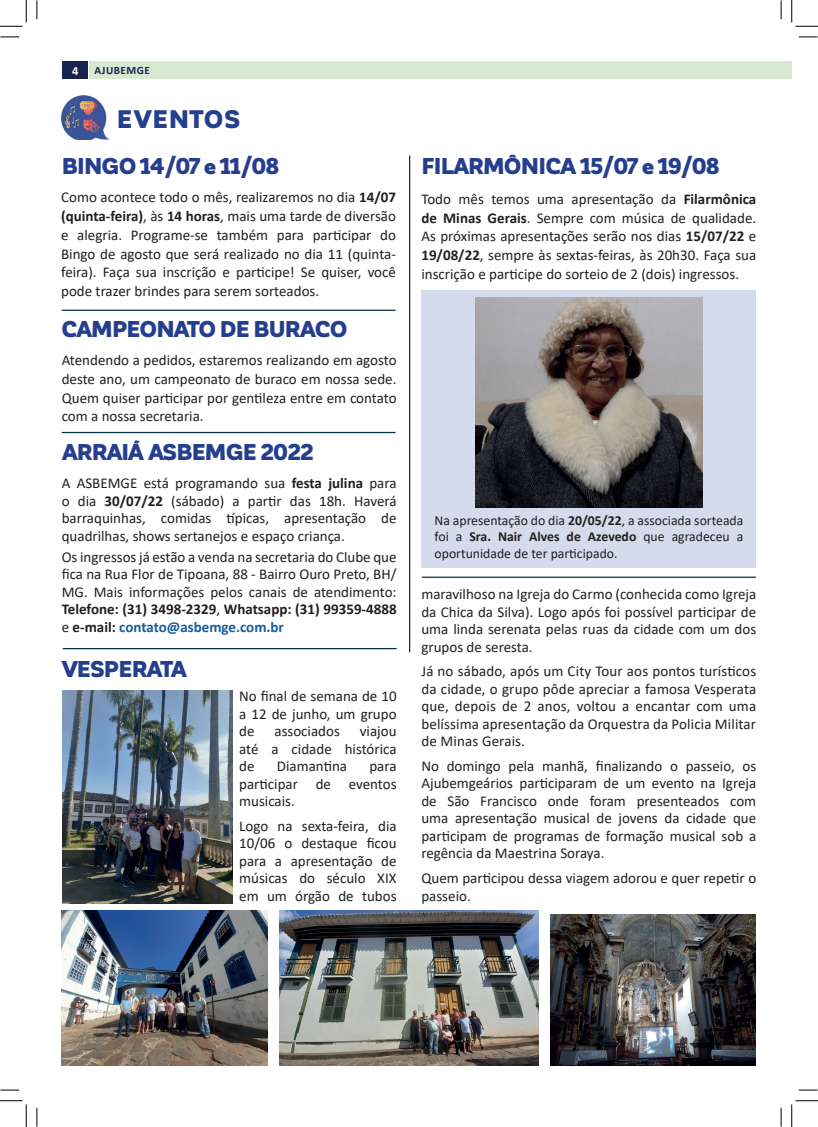
<style>
.page{position:relative;width:818px;height:1127px;background:#fff}
.page>*{position:absolute;margin:0;border:0;box-sizing:border-box;transform-origin:0 0}
.t1{font:900 25px "Corporative Sans";letter-spacing:.03em;color:#253f8e}
.t2{font:900 22.5px "Corporative Sans";letter-spacing:-.04em;color:#253f8e}
.t3{font:15px/17.5px "Calibri";color:#231f20;text-align:justify}
.t4{font:13.75px/16.9px "Calibri";color:#231f20;text-align:justify}
.t5{font:700 12.5px "Calibri";color:#fff}
.t6{font:700 11.25px "Calibri";letter-spacing:.04em;color:#18244e}
.s1{font-weight:700}
.s2{font-weight:700;color:#175d9e}
</style>
<div class="page">
<div style="left:89px;top:62px;width:692px;height:17px;background:#d8e9d2"></div>
<div style="left:62px;top:62px;width:26px;height:17px;background:#18244e"></div>
<div style="left:781px;top:62px;width:11px;height:17px;background:#d8e9d2"></div>
<img style="left:62px;top:95px;width:48px;height:45px">
<hr style="left:409px;top:155px;width:1px;height:497px;background:#003146">
<div style="left:422px;top:290px;width:334px;height:277px;background:#d4dbec"></div>
<img style="left:475px;top:298px;width:228px;height:209px">
<hr style="left:422px;top:576px;width:334px;height:1px;background:#003146">
<hr style="left:62px;top:309px;width:333px;height:2px;background:#003146">
<hr style="left:62px;top:432px;width:333px;height:1px;background:#003146">
<img style="left:280px;top:910px;width:258px;height:154px">
<img style="left:63px;top:690px;width:169px;height:212px">
<img style="left:62px;top:910px;width:205px;height:154px">
<img style="left:550px;top:914px;width:206px;height:150px">
<hr style="left:63px;top:647px;width:334px;height:2px;background:#003146">
<svg style="left:0;top:36px;width:19px;height:2px"></svg>
<svg style="left:799px;top:36px;width:18px;height:2px"></svg>
<svg style="left:0;top:1089px;width:19px;height:1px"></svg>
<svg style="left:799px;top:1089px;width:18px;height:1px"></svg>
<svg style="left:36px;top:0;width:2px;height:19px"></svg>
<svg style="left:36px;top:1107px;width:2px;height:19px"></svg>
<svg style="left:780px;top:0;width:2px;height:19px"></svg>
<svg style="left:780px;top:1107px;width:2px;height:19px"></svg>
<svg style="left:0;top:0;width:27px;height:27px"></svg>
<svg style="left:0;top:1100px;width:27px;height:26px"></svg>
<svg style="left:791px;top:0;width:27px;height:27px"></svg>
<svg style="left:791px;top:1100px;width:27px;height:26px"></svg>
<p class="t5" style="left:72px;top:62px;width:8px">4</p>
<p class="t6" style="left:95px;top:62px;width:57px">AJUBEMGE</p>
<h1 class="t1" style="left:117px;top:105px;width:125px">EVENTOS</h1>
<h2 class="t2" style="left:62px;top:154px;width:219px">BINGO 14/07 e 11/08</h2>
<h2 class="t2" style="left:421px;top:153px;width:300px">FILARMÔNICA 15/07 e 19/08</h2>
<p class="t3" style="left:61px;top:188px;width:336px;line-height:18.8px">Como acontece todo o mês, realizaremos no dia <span class="s1">14/07 (quinta-feira)</span>, às <span class="s1">14 horas</span>, mais uma tarde de diversão e alegria. Programe-se também para participar do Bingo de agosto que será realizado no dia 11 (quinta&shy;feira). Faça sua inscrição e participe! Se quiser, você pode trazer brindes para serem sorteados.</p>
<p class="t3" style="left:421px;top:189px;width:336px;line-height:18.8px">Todo mês temos uma apresentação da <span class="s1">Filarmônica de Minas Gerais</span>. Sempre com música de qualidade.<br>As próximas apresentações serão nos dias <span class="s1">15/07/22</span> e <span class="s1">19/08/22</span>, sempre às sextas-feiras, às 20h30. Faça sua inscrição e participe do sorteio de 2 (dois) ingressos.</p>
<h2 class="t2" style="left:62px;top:317px;width:287px">CAMPEONATO DE BURACO</h2>
<p class="t3" style="left:62px;top:350px;width:336px;line-height:18.8px">Atendendo a pedidos, estaremos realizando em agosto deste ano, um campeonato de buraco em nossa sede.<br>Quem quiser participar por gentileza entre em contato com a nossa secretaria.</p>
<h2 class="t2" style="left:62px;top:440px;width:253px">ARRAIÁ ASBEMGE 2022</h2>
<p class="t3" style="left:62px;top:474px;width:336px">A ASBEMGE está programando sua <span class="s1">festa julina</span> para o dia <span class="s1">30/07/22</span> (sábado) a partir das 18h. Haverá barraquinhas, comidas</p>
<p class="t3" style="left:62px;top:509px;width:336px;text-indent:173px">picas, apresentação de quadrilhas, shows sertanejos e espaço criança.</p>
<p class="t3" style="left:62px;top:547px;width:336px">Os ingressos já estão a venda na secretaria do Clube que fica na Rua Flor de Tipoana, 88 - Bairro Ouro Preto, BH/ MG. Mais informações pelos canais de atendimento:<br><span class="s1">Telefone: (31) 3498-2329</span>, <span class="s1">Whatsapp: (31) 99359-4888 </span>e <span class="s1">e-mail:</span> <span class="s2">contato@asbemge.com.br</span></p>
<h2 class="t2" style="left:62px;top:656px;width:127px">VESPERATA</h2>
<p class="t3" style="left:239px;top:687px;width:159px">No final de semana de 10 a 12 de junho, um grupo de</p>
<p class="t3" style="left:274px;top:722px;width:67px">associados</p>
<p class="t3" style="left:239px;top:722px;width:159px;text-indent:121px">viajou até a cidade histórica de</p>
<p class="t3" style="left:277px;top:757px;width:72px">Diamantina</p>
<p class="t3" style="left:239px;top:757px;width:159px;text-indent:130px">para participar de eventos musicais.</p>
<p class="t3" style="left:239px;top:816px;width:159px">Logo na sexta-feira, dia 10/06 o destaque ficou para a apresentação de músicas do século XIX em um órgão de tubos</p>
<p class="t4" style="left:434px;top:511px;width:310px">Na apresentação do dia <span class="s1">20/05/22</span>, a associada sorteada foi a <span class="s1">Sra. Nair Alves de Azevedo</span> que agradeceu a oportunidade de ter participado.</p>
<p class="t3" style="left:421px;top:584px;width:336px">maravilhoso na Igreja do Carmo (conhecida como Igreja da Chica da Silva). Logo após foi possível participar de uma linda serenata pelas ruas da cidade com um dos grupos de seresta.</p>
<p class="t3" style="left:421px;top:662px;width:336px">Já no sábado, após um City Tour aos pontos turísticos da cidade, o grupo pôde apreciar a famosa Vesperata que, depois de 2 anos, voltou a encantar com uma belíssima apresentação da Orquestra da Policia Militar de Minas Gerais.</p>
<p class="t3" style="left:421px;top:756px;width:336px">No domingo pela manhã, finalizando o passeio, os Ajubemgeários participaram de um evento na Igreja de São Francisco onde foram presenteados com uma apresentação musical de jovens da cidade que participam de programas de formação musical sob a regência da Maestrina Soraya.</p>
<p class="t3" style="left:421px;top:868px;width:336px">Quem participou dessa viagem adorou e quer repetir o passeio.</p>
</div>
